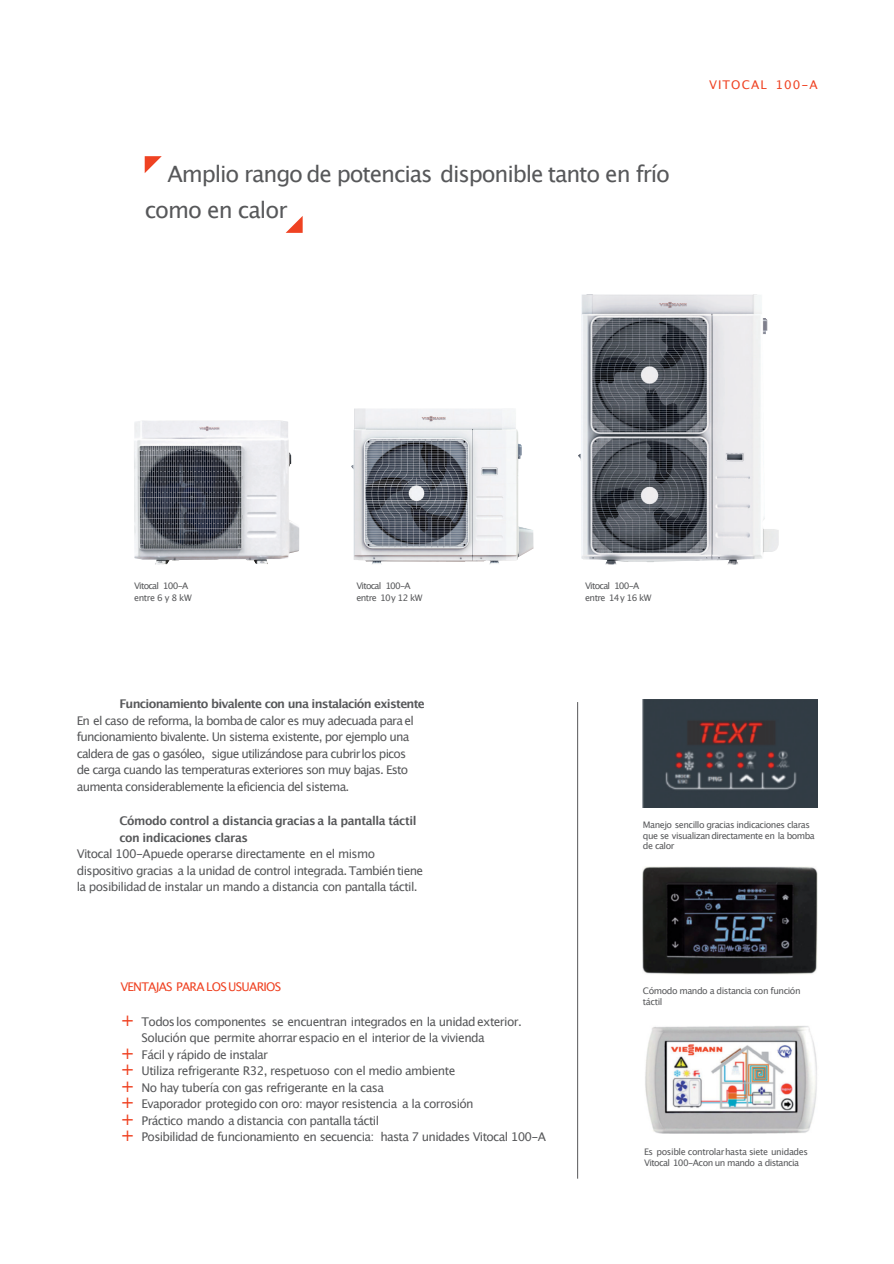
<style>
.page{position:relative;width:894px;height:1264px;background:#fff}
.page>*{position:absolute;margin:0;border:0;box-sizing:border-box;transform-origin:0 0}
.t1{font:22.5px/36px "Lucida Grande";letter-spacing:-.05em;color:#57585a}
.t2{font:12px/16.5px "Lucida Grande";letter-spacing:-.055em;color:#57585a}
.t3{font:700 12px/16.5px "Lucida Grande";letter-spacing:-.04em;color:#57585a}
.t4{font:700 12px "Lucida Grande";letter-spacing:-.06em;color:#57585a}
.t5{font:12px "Lucida Grande";letter-spacing:-.06em;color:#ef4222}
.t6{font:12px "Lucida Grande";letter-spacing:.09em;color:#ef4222}
.t7{font:9px/10.5px "Lucida Grande";letter-spacing:-.055em;color:#57585a}
.t8{font:9px/12px "Lucida Grande";letter-spacing:-.075em;color:#57585a}
.t9{font:9px/12px "Lucida Grande";letter-spacing:-.085em;color:#57585a}
.s1{font-size:18px;color:#ef4222}
</style>
<div class="page">
<img style="left:578px;top:294px;width:200px;height:270px">
<img style="left:351px;top:408px;width:182px;height:156px">
<img style="left:134px;top:420px;width:165px;height:144px">
<img style="left:643px;top:699px;width:174px;height:108px">
<img style="left:645px;top:1026px;width:172px;height:107px">
<img style="left:643px;top:866px;width:174px;height:107px">
<hr style="left:577px;top:702px;width:1px;height:476px;background:#57585a">
<svg style="left:145px;top:156px;width:17px;height:17px"></svg>
<svg style="left:285px;top:216px;width:17px;height:17px"></svg>
<h1 class="t1" style="left:145px;top:157px;width:526px;text-indent:23px">Amplio rango de potencias disponible tanto en frío como en calor</h1>
<p class="t6" style="left:709px;top:79px;width:110px">VITOCAL 100-A</p>
<p class="t9" style="left:134px;top:580px;width:59px">Vitocal 100-A entre 6 y 8 kW</p>
<p class="t8" style="left:356px;top:580px;width:67px">Vitocal 100-A entre 10y 12 kW</p>
<p class="t8" style="left:585px;top:580px;width:68px">Vitocal 100-A entre 14y 16 kW</p>
<p class="t4" style="left:119px;top:698px;width:307px">Funcionamiento bivalente con una instalación existente</p>
<p class="t2" style="left:77px;top:712px;width:338px">En el caso de reforma, la bombade calor es muy adecuada para el funcionamiento bivalente. Un sistema existente, por ejemplo una caldera de gas o gasóleo, sigue utilizándose para cubrir los picos de carga cuando las temperaturas exteriores son muy bajas. Esto aumenta considerablemente la eficiencia del sistema.</p>
<p class="t3" style="left:119px;top:813px;width:298px">Cómodo control a distancia gracias a la pantalla táctil con indicaciones claras</p>
<p class="t2" style="left:77px;top:846px;width:348px">Vitocal 100-Apuede operarse directamente en el mismo dispositivo gracias a la unidad de control integrada. También tiene la posibilidad de instalar un mando a distancia con pantalla táctil.</p>
<p class="t5" style="left:120px;top:981px;width:162px">VENTAJAS PARA LOS USUARIOS</p>
<p class="t2" style="left:120px;top:1013px;width:403px"><span class="s1">+</span> Todoslos componentes se encuentran integrados en la unidad exterior.</p>
<p class="t2" style="left:142px;top:1030px;width:344px">Solución que permite ahorrarespacio en el interior de la vivienda</p>
<p class="t2" style="left:120px;top:1046px;width:149px"><span class="s1">+</span> Fácil y rápido de instalar</p>
<p class="t2" style="left:120px;top:1063px;width:336px"><span class="s1">+</span> Utiliza refrigerante R32, respetuoso con el medio ambiente</p>
<p class="t2" style="left:120px;top:1079px;width:265px"><span class="s1">+</span> No hay tubería con gas refrigerante en la casa</p>
<p class="t2" style="left:120px;top:1096px;width:355px"><span class="s1">+</span> Evaporador protegido con oro: mayor resistencia a la corrosión</p>
<p class="t2" style="left:120px;top:1112px;width:260px"><span class="s1">+</span> Práctico mando a distancia con pantalla táctil</p>
<p class="t2" style="left:120px;top:1129px;width:427px"><span class="s1">+</span> Posibilidad de funcionamiento en secuencia: hasta 7 unidades Vitocal 100-A</p>
<p class="t7" style="left:643px;top:820px;width:173px">Manejo sencillo gracias indicaciones claras que se visualizandirectamente en la bomba de calor</p>
<p class="t7" style="left:643px;top:986px;width:159px">Cómodo mando a distancia con función táctil</p>
<p class="t7" style="left:644px;top:1146px;width:165px">Es posible controlarhasta siete unidades<br>Vitocal 100-Acon un mando a distancia</p>
</div>
